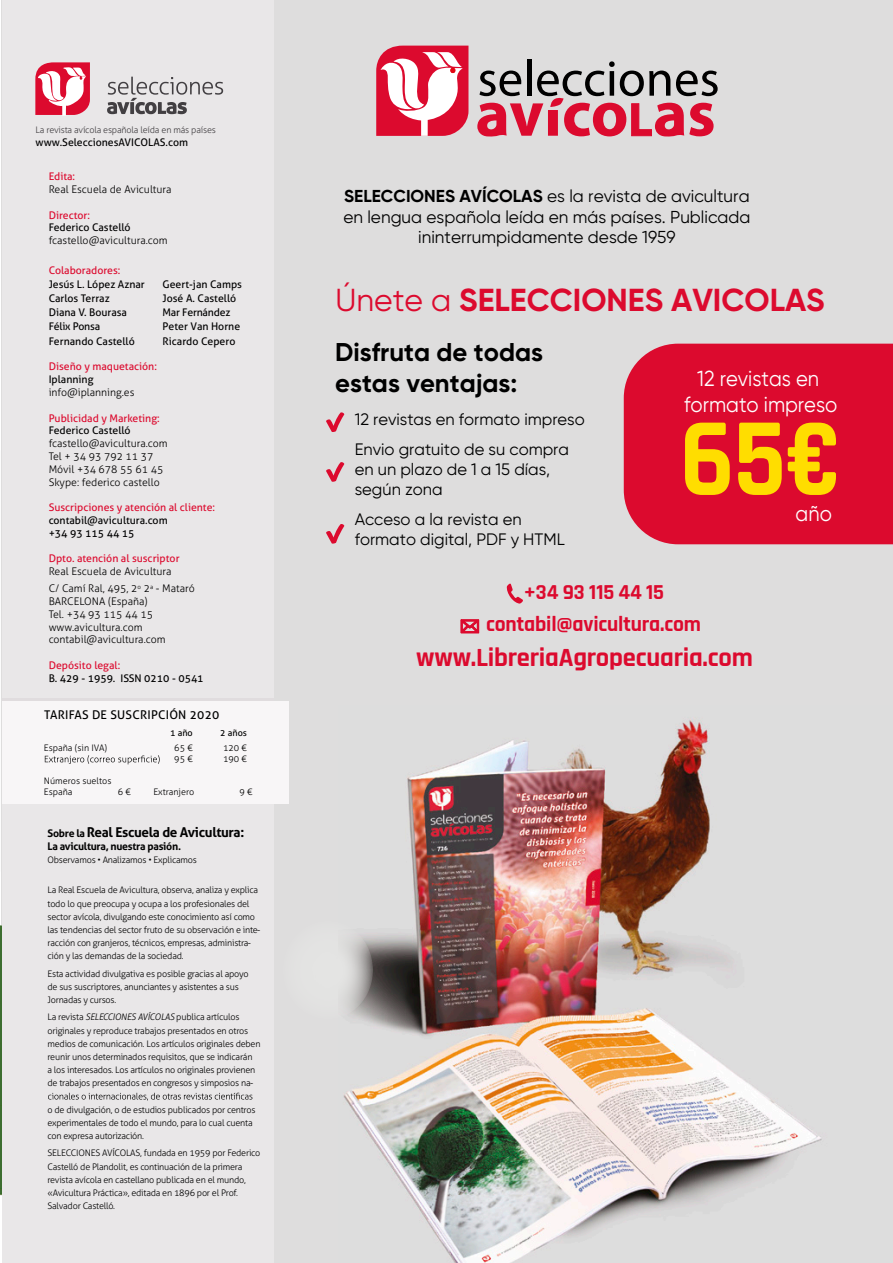
<style>
.page{position:relative;width:893px;height:1263px;background:#fff}
.page>*{position:absolute;margin:0;border:0;box-sizing:border-box;transform-origin:0 0}
.t1{font:700 112.5px "Rajdhani";color:#fd0;scale:.93 1}
.t2{font:700 31.8px "Gilroy";color:#dc0a2e}
.t3{font:700 26.55px "Rajdhani";letter-spacing:-.01em;color:#dc0a2e}
.t4{font:700 25.65px/30.8px "Gilroy";color:#000}
.t5{font:21.75px/26.1px "Gilroy";color:#fff;text-align:center;scale:.93 1}
.t6{font:700 21.6px "Rajdhani";letter-spacing:-.01em;color:#dc0a2e}
.t7{font:17.25px/20.7px "Gilroy";color:#000;text-align:center}
.t8{font:16.5px/19.8px "Gilroy";color:#000}
.t9{font:700 13.5px "Aller";letter-spacing:-.025em;color:#020202}
.t10{font:12px "Aller";letter-spacing:.02em;color:#000}
.t11{font:300 10.5px/12.8px "Aller";color:#000}
.t12{font:10.5px/12.8px "Aller";color:#000}
.t13{font:10.5px/12.8px "Aller";color:#dc0a2e}
.t14{font:700 10.5px "Aller";letter-spacing:-.025em;color:#020202}
.t15{font:10.5px "Aller";letter-spacing:-.02em;color:#000}
.t16{font:300 9px/13.2px "Aller";letter-spacing:-.025em;color:#020202}
.t17{font:300 9px/10.8px "Aller";color:#000}
.t18{font:300 9px "Aller";letter-spacing:-.02em;color:#423f42}
.t19{font:9px "Aller";color:#000}
.s1{font-weight:400;color:#dc0a2e}
.s2{font-weight:400}
.s3{color:#dc0a2e}
.s4{color:#000}
.s5{font-weight:300;color:#000}
.s6{font-size:10.5px}
.s7{font-style:italic}
.s8{font-weight:700}
</style>
<div class="page">
<div style="left:2px;top:0;width:891px;height:1263px;background:#dedddd"></div>
<img style="left:343px;top:720px;width:479px;height:543px">
<svg style="left:376px;top:46px;width:92px;height:90px;background:#e97085"></svg>
<hr style="left:527px;top:60px;width:4px;height:36px;background:#000">
<svg style="left:477px;top:61px;width:241px;height:76px"></svg>
<svg style="left:326px;top:412px;width:19px;height:20px"></svg>
<svg style="left:326px;top:462px;width:19px;height:20px"></svg>
<svg style="left:326px;top:524px;width:19px;height:20px"></svg>
<div style="left:624px;top:344px;width:269px;height:200px;background:#dc0a2e"></div>
<svg style="left:506px;top:584px;width:17px;height:20px"></svg>
<svg style="left:460px;top:619px;width:20px;height:15px"></svg>
<svg style="left:283px;top:921px;width:90px;height:98px"></svg>
<div style="left:2px;top:0;width:271px;height:1263px;background:#e9e7e8"></div>
<svg style="left:35px;top:62px;width:55px;height:54px;background:#e97488"></svg>
<svg style="left:107px;top:77px;width:116px;height:37px"></svg>
<div style="left:2px;top:698px;width:271px;height:5px;background:#e0dcde"></div>
<div style="left:2px;top:701px;width:287px;height:102px;background:#f8f6f7"></div>
<svg style="left:45px;top:755px;width:115px;height:9px"></svg>
<svg style="left:48px;top:1093px;width:204px;height:7px"></svg>
<img style="left:0;top:925px;width:2px;height:271px">
<p class="t18" style="left:36px;top:125px;width:182px">La revista avícola española leída en más países</p>
<p class="t12" style="left:36px;top:136px;width:154px">www.SeleccionesAVICOLAS.com</p>
<p class="t11" style="left:49px;top:170px;width:124px"><span class="s1">Edita:<br></span>Real Escuela de Avicultura</p>
<p class="t11" style="left:49px;top:209px;width:120px"><span class="s1">Director:<br></span><span class="s2">Federico Castelló </span>fcastello@avicultura.com</p>
<p class="t12" style="left:49px;top:263px;width:98px;line-height:13.8px"><span class="s3">Colaboradores:<br></span>Jesús L. López Aznar</p>
<p class="t12" style="left:163px;top:278px;width:81px">Geert-jan Camps</p>
<p class="t12" style="left:49px;top:292px;width:63px">Carlos Terraz</p>
<p class="t12" style="left:163px;top:292px;width:75px">José A. Castelló</p>
<p class="t12" style="left:49px;top:306px;width:80px">Diana V. Bourasa</p>
<p class="t15" style="left:163px;top:306px;width:69px">Mar Fernández</p>
<p class="t15" style="left:49px;top:320px;width:53px">Félix Ponsa</p>
<p class="t12" style="left:163px;top:320px;width:79px">Peter Van Horne</p>
<p class="t12" style="left:49px;top:334px;width:88px">Fernando Castelló</p>
<p class="t12" style="left:163px;top:334px;width:74px">Ricardo Cepero</p>
<p class="t13" style="left:49px;top:360px;width:110px">Diseño y maquetación:<br><span class="s4">Iplanning </span><span class="s5">info@iplanning.es</span></p>
<p class="t11" style="left:49px;top:411px;width:120px"><span class="s1">Publicidad y Marketing:<br></span><span class="s2">Federico Castelló </span>fcastello@avicultura.com<br>Tel + 34 93 792 11 37<br>Móvil +34 678 55 61 45<br>Skype: federico castello</p>
<p class="t12" style="left:49px;top:501px;width:168px"><span class="s3">Suscripciones y atención al cliente: </span>contabil@avicultura.com<br>+34 93 115 44 15</p>
<p class="t13" style="left:49px;top:552px;width:132px">Dpto. atención al suscriptor<br><span class="s5">Real Escuela de Avicultura</span></p>
<p class="t11" style="left:49px;top:582px;width:148px">C/ Camí Ral, 495, 2<sup>o</sup> 2<sup>a</sup> - Mataró<br>BARCELONA (España)<br>Tel. +34 93 115 44 15 www.avicultura.com contabil@avicultura.com</p>
<p class="t12" style="left:49px;top:659px;width:156px"><span class="s3">Depósito legal:<br></span>B. 429 - 1959. ISSN 0210 - 0541</p>
<p class="t10" style="left:44px;top:708px;width:177px">TARIFAS DE SUSCRIPCIÓN 2020</p>
<p class="t19" style="left:170px;top:728px;width:24px">1 año</p>
<p class="t19" style="left:220px;top:728px;width:28px">2 años</p>
<p class="t17" style="left:44px;top:743px;width:65px">España (sin IVA)</p>
<p class="t17" style="left:174px;top:743px;width:20px">65 €</p>
<p class="t17" style="left:223px;top:743px;width:25px">120 €</p>
<p class="t17" style="left:174px;top:754px;width:20px">95 €</p>
<p class="t17" style="left:223px;top:754px;width:25px">190 €</p>
<p class="t17" style="left:44px;top:775px;width:69px">Números sueltos<br>España</p>
<p class="t17" style="left:118px;top:786px;width:15px">6 €</p>
<p class="t17" style="left:153px;top:786px;width:42px">Extranjero</p>
<p class="t17" style="left:239px;top:786px;width:15px">9 €</p>
<p class="t9" style="left:48px;top:823px;width:198px"><span class="s6">Sobre la</span> Real Escuela de Avicultura:</p>
<p class="t14" style="left:48px;top:839px;width:135px">La avicultura, nuestra pasión.</p>
<p class="t16" style="left:48px;top:853px;width:151px">Observamos • Analizamos • Explicamos</p>
<p class="t16" style="left:48px;top:884px;width:214px">La Real Escuela de Avicultura, observa, analiza y explica todo lo que preocupa y ocupa a los profesionales del sector avícola, divulgando este conocimiento así como las tendencias del sector fruto de su observación e inte&shy;racción con granjeros, técnicos, empresas, administra&shy;ción y las demandas de la sociedad.</p>
<p class="t16" style="left:48px;top:967px;width:202px">Esta actividad divulgativa es posible gracias al apoyo de sus suscriptores, anunciantes y asistentes a sus<br>Jornadas y cursos.</p>
<p class="t16" style="left:48px;top:1011px;width:215px">La revista <span class="s7">SELECCIONES AVÍCOLAS</span> publica artículos originales y reproduce trabajos presentados en otros medios de comunicación. Los artículos originales deben reunir unos determinados requisitos, que se indicarán<br>a los interesados. Los artículos no originales provienen de trabajos presentados en congresos y simposios na-</p>
<p class="t16" style="left:48px;top:1103px;width:209px">o de divulgación, o de estudios publicados por centros experimentales de todo el mundo, para lo cual cuenta con expresa autorización.</p>
<p class="t16" style="left:48px;top:1146px;width:214px">SELECCIONES AVÍCOLAS, fundada en 1959 por Federico Castelló de Plandolit, es continuación de la primera revista avícola en castellano publicada en el mundo, «Avicultura Práctica», editada en 1896 por el Prof.<br>Salvador Castelló.</p>
<p class="t7" style="left:343px;top:186px;width:409px"><span class="s8">SELECCIONES AVÍCOLAS</span> es la revista de avicultura en lengua española leída en más países. Publicada ininterrumpidamente desde 1959</p>
<p class="t2" style="left:335px;top:280px;width:491px"><span class="s2">Únete a</span> SELECCIONES AVICOLAS</p>
<p class="t4" style="left:335px;top:337px;width:209px">Disfruta de todas estas ventajas:</p>
<p class="t8" style="left:355px;top:404px;width:232px;line-height:30px">12 revistas en formato impreso<br>Envio gratuito de su compra</p>
<p class="t8" style="left:355px;top:459px;width:197px">en un plazo de 1 a 15 días, según zona</p>
<p class="t8" style="left:355px;top:509px;width:212px">Acceso a la revista en formato digital, PDF y HTML</p>
<p class="t6" style="left:524px;top:579px;width:142px">+34 93 115 44 15</p>
<p class="t5" style="left:684px;top:365px;width:166px">12 revistas en formato impreso</p>
<p class="t1" style="left:680px;top:390px;width:177px">65€</p>
<p class="t5" style="left:796px;top:500px;width:41px">año</p>
<p class="t6" style="left:486px;top:611px;width:216px">contabil@avicultura.com</p>
<p class="t3" style="left:416px;top:641px;width:338px">www.LibreriaAgropecuaria.com</p>
</div>
